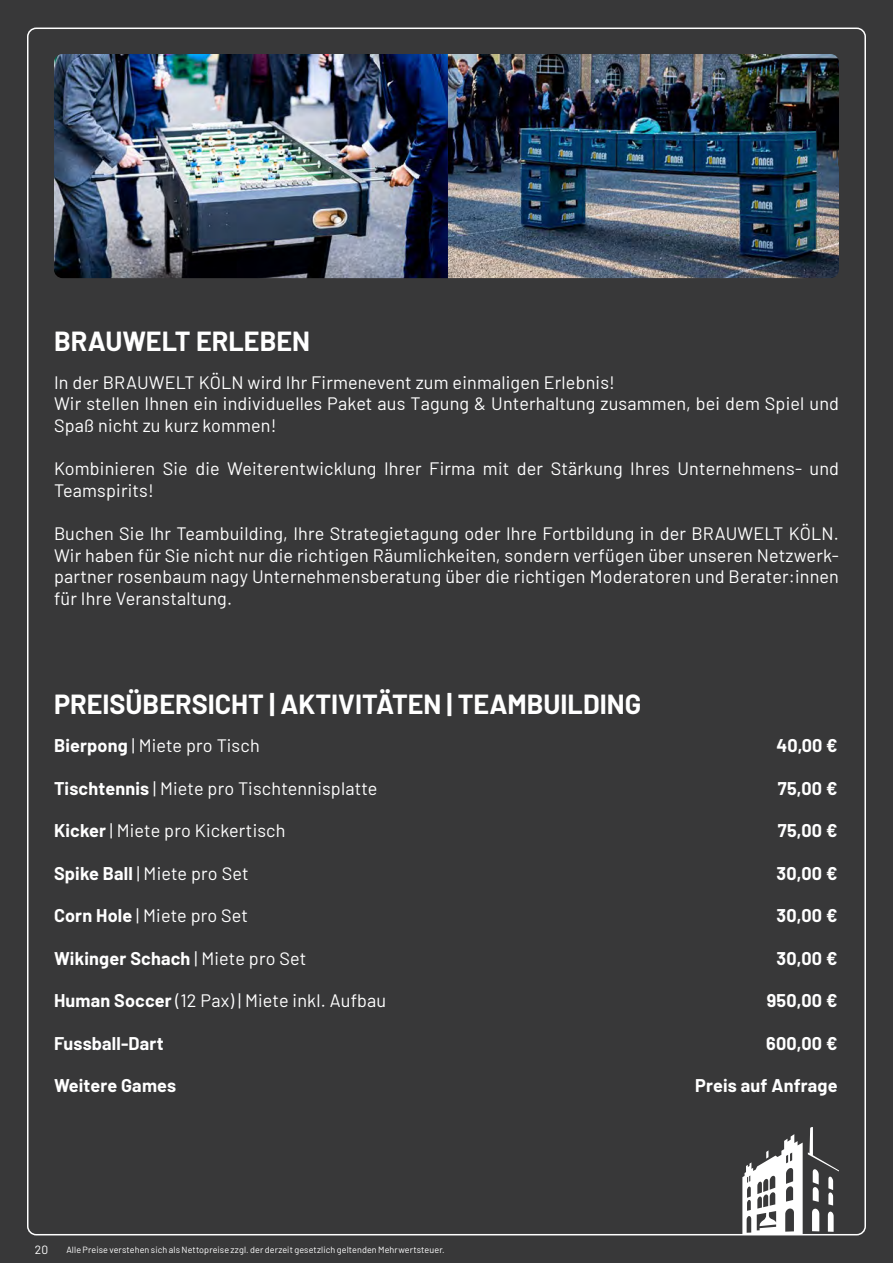
<style>
.page{position:relative;width:893px;height:1263px;background:#383839}
.page>*{position:absolute;margin:0;border:0;box-sizing:border-box;transform-origin:0 0}
.t1{font:700 27px "Barlow";color:#fff}
.t2{font:18px/21.6px "Barlow";letter-spacing:.01em;color:#fff}
.t3{font:700 18px "Barlow";letter-spacing:.01em;color:#fff}
.t4{font:12px "Barlow";color:#fff}
.t5{font:9px "Barlow";letter-spacing:.01em;color:#fff}
.s1{font-weight:700}
.s2{font-weight:400}
</style>
<div class="page">
<svg style="left:742px;top:1127px;width:97px;height:107px"></svg>
<img style="left:54px;top:54px;width:785px;height:224px">
<p class="t1" style="left:54px;top:322px;width:258px">BRAUWELT ERLEBEN</p>
<p class="t2" style="left:54px;top:370px;width:562px">In der BRAUWELT KÖLN wird Ihr Firmenevent zum einmaligen Erlebnis!</p>
<p class="t2" style="left:54px;top:392px;width:786px">Wir stellen Ihnen ein individuelles Paket aus Tagung &amp; Unterhaltung zusammen, bei dem Spiel und<br>Spaß nicht zu kurz kommen!</p>
<p class="t2" style="left:54px;top:456px;width:786px">Kombinieren Sie die Weiterentwicklung Ihrer Firma mit der Stärkung Ihres Unternehmens- und<br>Teamspirits!</p>
<p class="t2" style="left:54px;top:521px;width:786px;text-align:justify">Buchen Sie Ihr Teambuilding, Ihre Strategietagung oder Ihre Fortbildung in der BRAUWELT KÖLN.<br>Wir haben für Sie nicht nur die richtigen Räumlichkeiten, sondern verfügen über unseren Netzwerk&shy;partner rosenbaum nagy Unternehmensberatung über die richtigen Moderatoren und Berater:innen für Ihre Veranstaltung.</p>
<p class="t1" style="left:54px;top:684px;width:589px">PREISÜBERSICHT | AKTIVITÄTEN | TEAMBUILDING</p>
<p class="t2" style="left:54px;top:733px;width:207px"><span class="s1">Bierpong</span> | Miete pro Tisch</p>
<p class="t3" style="left:776px;top:732px;width:62px">40,00 €</p>
<p class="t2" style="left:54px;top:776px;width:325px"><span class="s1">Tischtennis</span> | Miete pro Tischtennisplatte</p>
<p class="t3" style="left:778px;top:775px;width:61px">75,00 €</p>
<p class="t2" style="left:54px;top:818px;width:233px"><span class="s1">Kicker</span> | Miete pro Kickertisch</p>
<p class="t3" style="left:778px;top:817px;width:61px">75,00 €</p>
<p class="t2" style="left:54px;top:861px;width:196px"><span class="s1">Spike Ball</span> | Miete pro Set</p>
<p class="t3" style="left:777px;top:860px;width:62px">30,00 €</p>
<p class="t2" style="left:54px;top:903px;width:196px"><span class="s1">Corn Hole</span> | Miete pro Set</p>
<p class="t3" style="left:777px;top:902px;width:62px">30,00 €</p>
<p class="t3" style="left:54px;top:945px;width:254px">Wikinger Schach <span class="s2">| Miete pro Set</span></p>
<p class="t3" style="left:777px;top:945px;width:62px">30,00 €</p>
<p class="t2" style="left:54px;top:988px;width:334px"><span class="s1">Human Soccer</span> (12 Pax) | Miete inkl. Aufbau</p>
<p class="t3" style="left:767px;top:987px;width:72px">950,00 €</p>
<p class="t3" style="left:54px;top:1030px;width:111px">Fussball-Dart</p>
<p class="t3" style="left:766px;top:1030px;width:73px">600,00 €</p>
<p class="t3" style="left:54px;top:1072px;width:124px">Weitere Games</p>
<p class="t3" style="left:695px;top:1072px;width:144px">Preis auf Anfrage</p>
<p class="t4" style="left:35px;top:1241px;width:15px">20</p>
<p class="t5" style="left:66px;top:1243px;width:380px">Alle Preise verstehen sich als Nettopreise zzgl. der derzeit gesetzlich geltenden Mehrwertsteuer.</p>
</div>
